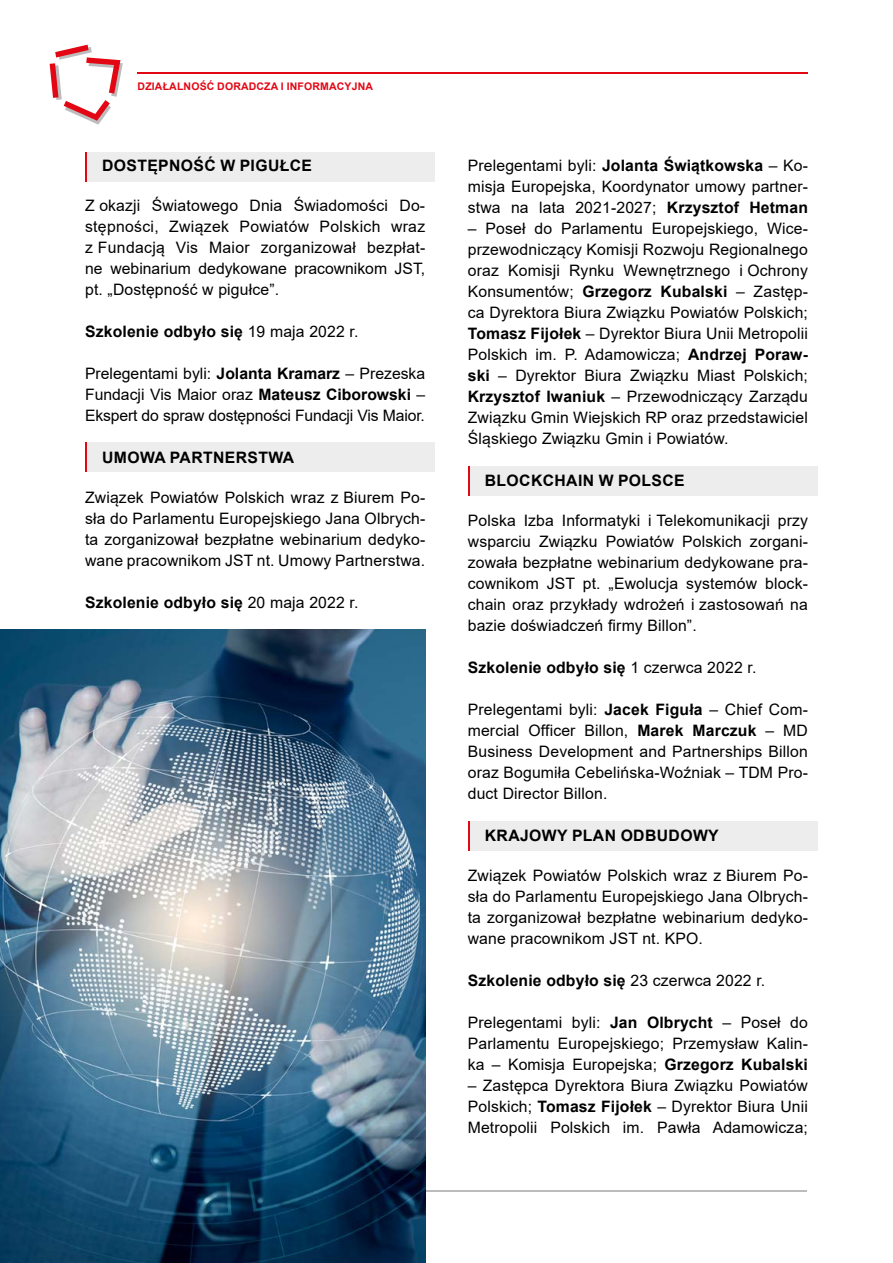
<style>
.page{position:relative;width:893px;height:1263px;background:#fff}
.page>*{position:absolute;margin:0;border:0;box-sizing:border-box;transform-origin:0 0}
.t1{font:15.75px/21px "Arial";letter-spacing:.01em;color:#000;text-align:justify}
.t2{font:700 15.75px "Arial";letter-spacing:.01em;color:#000}
.t3{font:700 10.5px "Arial";letter-spacing:.015em;color:#e30613}
.s1{font-weight:400}
.s2{font-weight:700}
</style>
<div class="page">
<hr style="left:138px;top:72px;width:670px;height:2px;background:#e30613">
<svg style="left:50px;top:45px;width:73px;height:80px"></svg>
<hr style="left:325px;top:1190px;width:482px;height:2px;background:#bcbcbc">
<div style="left:85px;top:152px;width:350px;height:30px;background:#ededed"></div>
<hr style="left:85px;top:152px;width:2px;height:30px;background:#e30613">
<div style="left:85px;top:442px;width:350px;height:30px;background:#ededed"></div>
<hr style="left:85px;top:442px;width:2px;height:30px;background:#e30613">
<div style="left:468px;top:466px;width:349px;height:29px;background:#ededed"></div>
<svg style="left:468px;top:466px;width:1px;height:29px"></svg>
<div style="left:468px;top:821px;width:349px;height:30px;background:#ededed"></div>
<hr style="left:468px;top:821px;width:1px;height:30px;background:#e30613">
<img style="left:0;top:629px;width:425px;height:634px">
<p class="t3" style="left:138px;top:79px;width:237px">DZIAŁALNOŚĆ DORADCZA I INFORMACYJNA</p>
<p class="t2" style="left:102px;top:154px;width:212px">DOSTĘPNOŚĆ W PIGUŁCE</p>
<p class="t1" style="left:85px;top:195px;width:342px">Z okazji Światowego Dnia Świadomości Do&shy;stępności, Związek Powiatów Polskich wraz z Fundacją Vis Maior zorganizował bezpłat&shy;ne webinarium dedykowane pracownikom JST, pt. „Dostępność w pigułce”.</p>
<p class="t2" style="left:85px;top:320px;width:275px">Szkolenie odbyło się <span class="s1">19 maja 2022 r.</span></p>
<p class="t1" style="left:85px;top:363px;width:342px">Prelegentami byli: <span class="s2">Jolanta Kramarz</span> – Prezeska Fundacji Vis Maior oraz <span class="s2">Mateusz Ciborowski</span> – Ekspert do spraw dostępności Fundacji Vis Maior.</p>
<p class="t2" style="left:102px;top:446px;width:194px">UMOWA PARTNERSTWA</p>
<p class="t1" style="left:85px;top:487px;width:342px">Związek Powiatów Polskich wraz z Biurem Po&shy;sła do Parlamentu Europejskiego Jana Olbrych&shy;ta zorganizował bezpłatne webinarium dedyko&shy;wane pracownikom JST nt. Umowy Partnerstwa.</p>
<p class="t2" style="left:85px;top:591px;width:275px">Szkolenie odbyło się <span class="s1">20 maja 2022 r.</span></p>
<p class="t1" style="left:468px;top:155px;width:342px">Prelegentami byli: <span class="s2">Jolanta Świątkowska</span> – Ko&shy;misja Europejska, Koordynator umowy partner&shy;stwa na lata 2021-2027; <span class="s2">Krzysztof Hetman</span></p>
<p class="t1" style="left:468px;top:218px;width:342px">– Poseł do Parlamentu Europejskiego, Wice&shy;przewodniczący Komisji Rozwoju Regionalnego oraz Komisji Rynku Wewnętrznego i Ochrony Konsumentów; <span class="s2">Grzegorz Kubalski</span> – Zastęp&shy;ca Dyrektora Biura Związku Powiatów Polskich; <span class="s2">Tomasz Fijołek</span> – Dyrektor Biura Unii Metropolii Polskich im. P. Adamowicza; <span class="s2">Andrzej Poraw&shy;ski</span> – Dyrektor Biura Związku Miast Polskich; <span class="s2">Krzysztof Iwaniuk</span> – Przewodniczący Zarządu Związku Gmin Wiejskich RP oraz przedstawiciel Śląskiego Związku Gmin i Powiatów.</p>
<p class="t2" style="left:485px;top:469px;width:201px">BLOCKCHAIN W POLSCE</p>
<p class="t1" style="left:468px;top:510px;width:342px">Polska Izba Informatyki i Telekomunikacji przy wsparciu Związku Powiatów Polskich zorgani&shy;zowała bezpłatne webinarium dedykowane pra&shy;cownikom JST pt. „Ewolucja systemów block&shy;chain oraz przykłady wdrożeń i zastosowań na bazie doświadczeń firmy Billon”.</p>
<p class="t2" style="left:468px;top:656px;width:290px">Szkolenie odbyło się <span class="s1">1 czerwca 2022 r.</span></p>
<p class="t1" style="left:468px;top:699px;width:342px">Prelegentami byli: <span class="s2">Jacek Figuła</span> – Chief Com&shy;mercial Officer Billon, <span class="s2">Marek Marczuk</span> – MD Business Development and Partnerships Billon oraz Bogumiła Cebelińska-Woźniak – TDM Pro&shy;duct Director Billon.</p>
<p class="t2" style="left:485px;top:824px;width:235px">KRAJOWY PLAN ODBUDOWY</p>
<p class="t1" style="left:468px;top:864px;width:342px">Związek Powiatów Polskich wraz z Biurem Po&shy;sła do Parlamentu Europejskiego Jana Olbrych&shy;ta zorganizował bezpłatne webinarium dedyko&shy;wane pracownikom JST nt. KPO.</p>
<p class="t2" style="left:468px;top:969px;width:299px">Szkolenie odbyło się <span class="s1">23 czerwca 2022 r.</span></p>
<p class="t1" style="left:468px;top:1011px;width:342px">Prelegentami byli: <span class="s2">Jan Olbrycht</span> – Poseł do Parlamentu Europejskiego; Przemysław Kalin&shy;ka – Komisja Europejska; <span class="s2">Grzegorz Kubalski</span></p>
<p class="t1" style="left:468px;top:1074px;width:342px">– Zastępca Dyrektora Biura Związku Powiatów Polskich; <span class="s2">Tomasz Fijołek</span> – Dyrektor Biura Unii Metropolii Polskich im. Pawła Adamowicza;</p>
</div>
